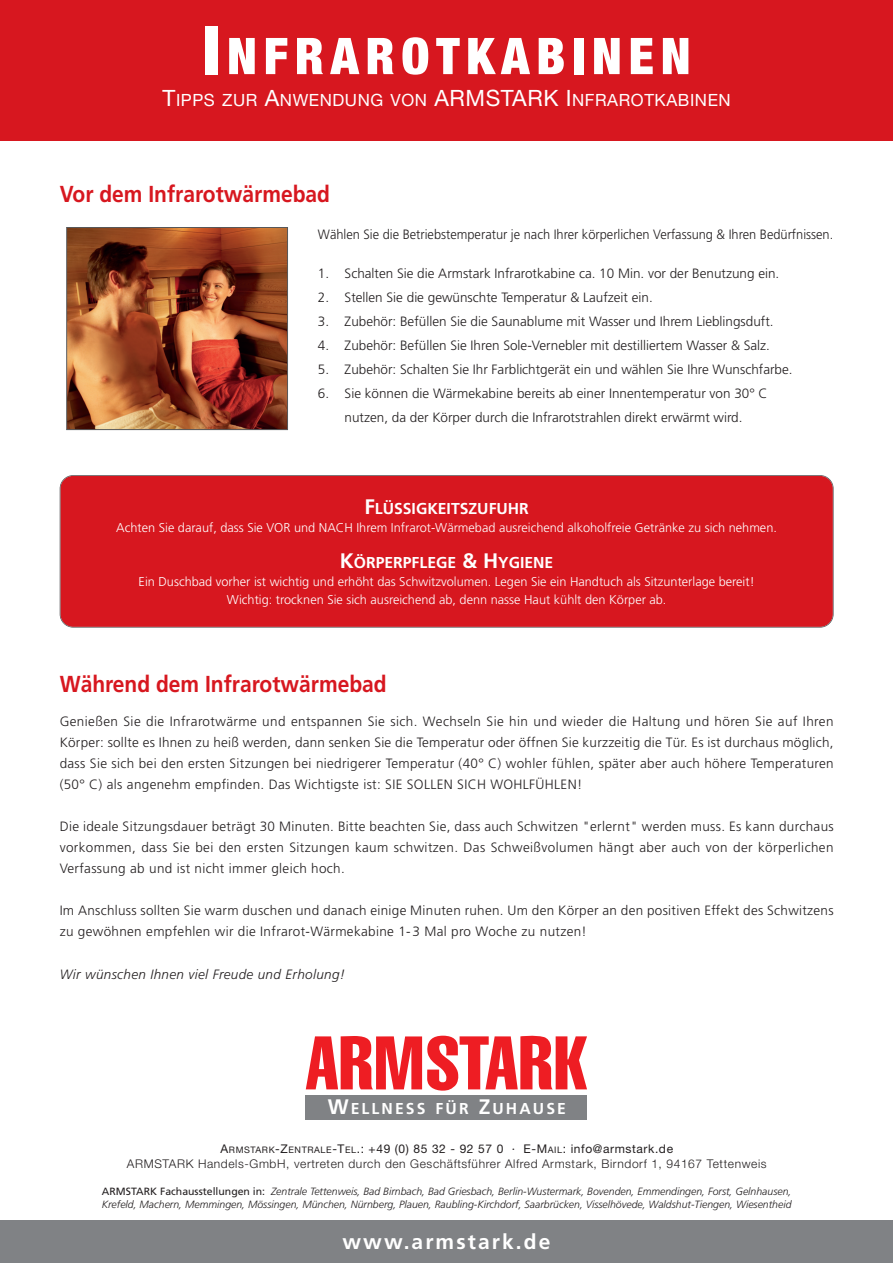
<style>
.page{position:relative;width:893px;height:1263px;background:#fff}
.page>*{position:absolute;margin:0;border:0;box-sizing:border-box;transform-origin:0 0}
.t1{font:900 condensed 50.7px "Helvetica Neue";letter-spacing:.135em;color:#fff}
.t2{font:700 23.1px "Frutiger";color:#d7171f;scale:.91 1}
.t3{font:700 21px "Frutiger";letter-spacing:.1em;color:#fff}
.t4{font:16.8px "Helvetica Neue";letter-spacing:.035em;color:#fff}
.t5{font:700 15.75px "Frutiger";color:#fff}
.t6{font:700 15.75px "Frutiger";letter-spacing:.135em;color:#fff}
.t7{font:300 13.5px/21px "Frutiger";color:#231f20;text-align:justify}
.t8{font:300 13.5px/21px "Frutiger";letter-spacing:.025em;color:#231f20}
.t9{font:300 13.5px "Frutiger";color:#231f20;scale:.95 1}
.t10{font:italic 300 13.5px "Frutiger";letter-spacing:.025em;color:#231f20}
.t11{font:300 12.75px/18px "Frutiger";color:#fff;text-align:center}
.t12{font:300 12px "Helvetica Neue";letter-spacing:.05em;color:#231f20}
.t13{font:12px "Helvetica Neue";letter-spacing:.05em;color:#231f20}
.t14{font:italic 300 10.5px/13.5px "Frutiger";color:#231f20}
.s1{font-size:67.5px}
.s2{font-size:22.5px}
.s3{font-size:21px}
.s4{font-size:9px}
.s5{font-weight:400;font-style:normal}
</style>
<div class="page">
<div style="left:0;top:0;width:893px;height:140px;background:#d7171f"></div>
<img style="left:68px;top:229px;width:218px;height:199px">
<div style="left:66px;top:227px;width:222px;height:203px;border:1px solid #57585a"></div>
<div style="left:60px;top:476px;width:773px;height:151px;background:#d7171f;border-radius:13px"></div>
<div style="left:60px;top:475px;width:774px;height:153px;border:2px solid #57585a;border-radius:14px"></div>
<svg style="left:306px;top:1035px;width:281px;height:55px"></svg>
<div style="left:305px;top:1095px;width:282px;height:25px;background:#808285"></div>
<div style="left:0;top:1220px;width:893px;height:43px;background:#808285"></div>
<h1 class="t1" style="left:203px;top:27px;width:489px"><span class="s1">I</span>NFRAROTKABINEN</h1>
<p class="t4" style="left:163px;top:90px;width:570px"><span class="s2">T</span>IPPS ZUR <span class="s2">A</span>NWENDUNG VON <span class="s2">ARMSTARK I</span>NFRAROTKABINEN</p>
<h2 class="t2" style="left:60px;top:184px;width:299px">Vor dem Infrarotwärmebad</h2>
<p class="t9" style="left:318px;top:229px;width:544px">Wählen Sie die Betriebstemperatur je nach Ihrer körperlichen Verfassung &amp; Ihren Bedürfnissen.</p>
<p class="t7" style="left:318px;top:264px;width:463px">1. Schalten Sie die Armstark Infrarotkabine ca. 10 Min. vor der Benutzung ein.</p>
<p class="t7" style="left:318px;top:288px;width:336px">2. Stellen Sie die gewünschte Temperatur &amp; Laufzeit ein.</p>
<p class="t7" style="left:318px;top:312px;width:457px">3. Zubehör: Befüllen Sie die Saunablume mit Wasser und Ihrem Lieblingsduft.</p>
<p class="t7" style="left:318px;top:336px;width:454px">4. Zubehör: Befüllen Sie Ihren Sole-Vernebler mit destilliertem Wasser &amp; Salz.</p>
<p class="t7" style="left:318px;top:360px;width:476px">5. Zubehör: Schalten Sie Ihr Farblichtgerät ein und wählen Sie Ihre Wunschfarbe.</p>
<p class="t7" style="left:318px;top:383px;width:451px;line-height:24px;text-align:center">6. Sie können die Wärmekabine bereits ab einer Innentemperatur von 30° C nutzen, da der Körper durch die Infrarotstrahlen direkt erwärmt wird.</p>
<p class="t5" style="left:364px;top:502px;width:166px"><span class="s3">F</span>LÜSSIGKEITSZUFUHR</p>
<p class="t11" style="left:116px;top:519px;width:662px">Achten Sie darauf, dass Sie VOR und NACH Ihrem Infrarot-Wärmebad ausreichend alkoholfreie Getränke zu sich nehmen.</p>
<p class="t5" style="left:340px;top:556px;width:215px"><span class="s3">K</span>ÖRPERPFLEGE <span class="s3">&amp; H</span>YGIENE</p>
<p class="t11" style="left:139px;top:574px;width:617px">Ein Duschbad vorher ist wichtig und erhöht das Schwitzvolumen. Legen Sie ein Handtuch als Sitzunterlage bereit!<br>Wichtig: trocknen Sie sich ausreichend ab, denn nasse Haut kühlt den Körper ab.</p>
<h2 class="t2" style="left:60px;top:675px;width:361px">Während dem Infrarotwärmebad</h2>
<p class="t7" style="left:60px;top:712px;width:776px">Genießen Sie die Infrarotwärme und entspannen Sie sich. Wechseln Sie hin und wieder die Haltung und hören Sie auf Ihren Körper: sollte es Ihnen zu heiß werden, dann senken Sie die Temperatur oder öffnen Sie kurzzeitig die Tür. Es ist durchaus möglich, dass Sie sich bei den ersten Sitzungen bei niedrigerer Temperatur (40° C) wohler fühlen, später aber auch höhere Temperaturen (50° C) als angenehm empfinden. Das Wichtigste ist: SIE SOLLEN SICH WOHLFÜHLEN!</p>
<p class="t7" style="left:60px;top:817px;width:776px">Die ideale Sitzungsdauer beträgt 30 Minuten. Bitte beachten Sie, dass auch Schwitzen "erlernt" werden muss. Es kann durchaus vorkommen, dass Sie bei den ersten Sitzungen kaum schwitzen. Das Schweißvolumen hängt aber auch von der körperlichen Verfassung ab und ist nicht immer gleich hoch.</p>
<p class="t8" style="left:60px;top:901px;width:775px">Im Anschluss sollten Sie warm duschen und danach einige Minuten ruhen. Um den Körper an den positiven Effekt des Schwitzens zu gewöhnen empfehlen wir die Infrarot-Wärmekabine 1-3 Mal pro Woche zu nutzen!</p>
<p class="t10" style="left:60px;top:968px;width:287px">Wir wünschen Ihnen viel Freude und Erholung!</p>
<p class="t6" style="left:328px;top:1102px;width:240px"><span class="s3">W</span>ELLNESS FÜR <span class="s3">Z</span>UHAUSE</p>
<p class="t13" style="left:221px;top:1142px;width:454px">A<span class="s4">RMSTARK</span>-Z<span class="s4">ENTRALE</span>-T<span class="s4">EL</span>.: +49 (0) 85 32 - 92 57 0 · E-M<span class="s4">AIL</span>: info@armstark.de</p>
<p class="t14" style="left:102px;top:1185px;width:691px"><span class="s5">ARMSTARK Fachausstellungen in:</span> Zentrale Tettenweis, Bad Birnbach, Bad Griesbach, Berlin-Wustermark, Bovenden, Emmendingen, Forst, Gelnhausen,<br>Krefeld, Machern, Memmingen, Mössingen, München, Nürnberg, Plauen, Raubling-Kirchdorf, Saarbrücken, Visselhövede, Waldshut-Tiengen, Wiesentheid</p>
<p class="t12" style="left:127px;top:1160px;width:641px">ARMSTARK Handels-GmbH, vertreten durch den Geschäftsführer Alfred Armstark, Birndorf 1, 94167 Tettenweis</p>
<h3 class="t3" style="left:342px;top:1233px;width:209px">www.armstark.de</h3>
</div>
